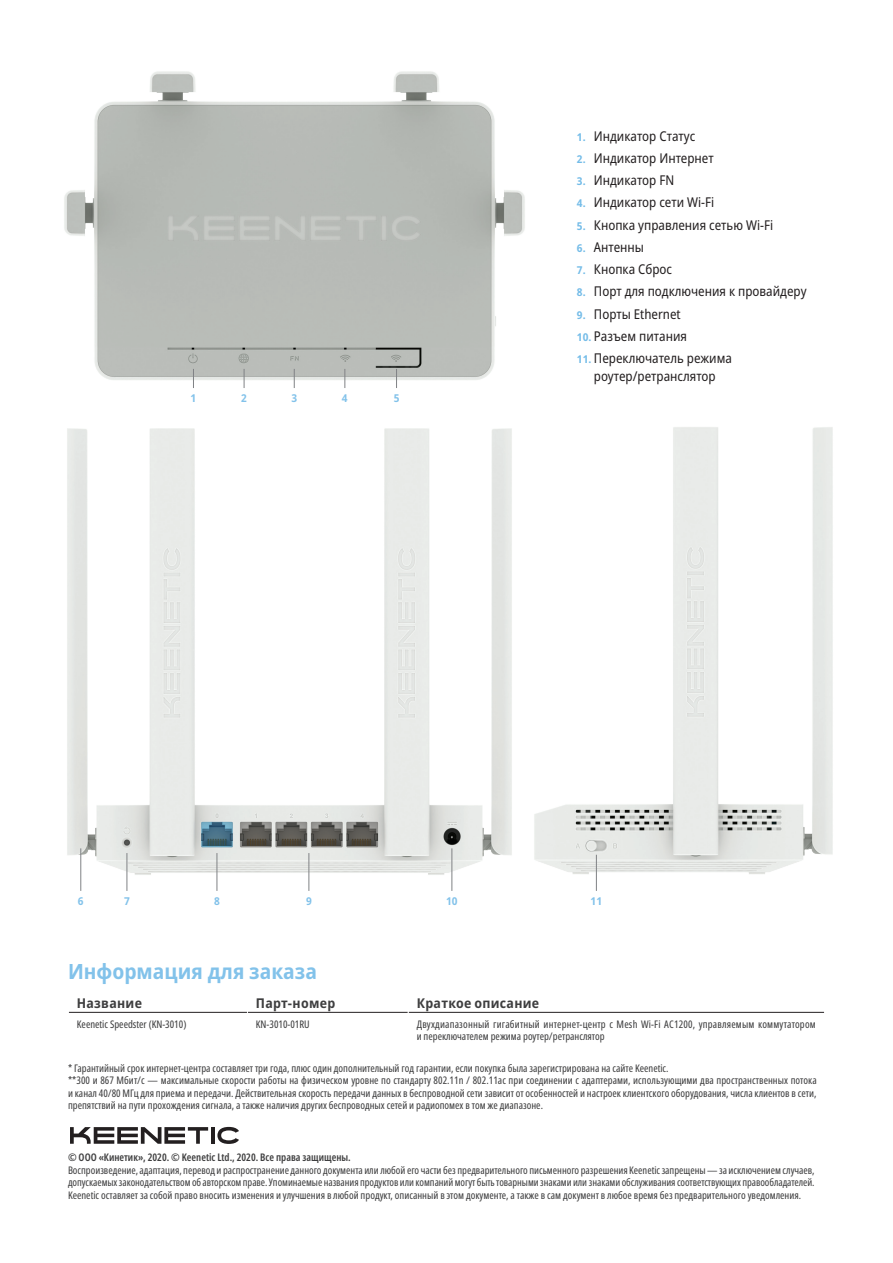
<style>
.page{position:relative;width:893px;height:1263px;background:#fff}
.page>*{position:absolute;margin:0;border:0;box-sizing:border-box;transform-origin:0 0}
.t1{font:700 semi-condensed 21px "Noto Sans";color:#82c2ea}
.t2{font:semi-condensed 13.5px/18px "Noto Sans";color:#231f20;text-align:center;scale:.95 1}
.t3{font:700 semi-condensed 13.5px "Noto Sans";letter-spacing:.02em;color:#3e3e3f}
.t4{font:700 semi-condensed 10.8px "Noto Sans";color:#82c2ea}
.t5{font:extra-condensed 10.5px/12.6px "Noto Sans";color:#3e3e3f}
.t6{font:extra-condensed 10.5px/12.6px "Noto Sans";letter-spacing:.02em;color:#3e3e3f}
.t7{font:600 extra-condensed 10.5px "Noto Sans";color:#3e3e3f}
.s1{font-weight:700;font-size:10.8px;color:#74bce8}
</style>
<div class="page">
<hr style="left:69px;top:1012px;width:178px;height:1px;background:#231f20">
<hr style="left:248px;top:1012px;width:160px;height:1px;background:#231f20">
<hr style="left:409px;top:1012px;width:415px;height:1px;background:#231f20">
<hr style="left:211px;top:1127px;width:4px;height:17px;background:#231f20">
<svg style="left:70px;top:1127px;width:138px;height:17px"></svg>
<svg style="left:217px;top:1127px;width:22px;height:17px"></svg>
<img style="left:67px;top:472px;width:353px;height:419px">
<img style="left:420px;top:427px;width:413px;height:464px">
<img style="left:64px;top:71px;width:489px;height:401px">
<svg style="left:193px;top:369px;width:1px;height:19px"></svg>
<hr style="left:80px;top:848px;width:1px;height:43px;background:#808285">
<hr style="left:127px;top:853px;width:1px;height:38px;background:#808285">
<hr style="left:217px;top:853px;width:1px;height:38px;background:#808285">
<hr style="left:308px;top:853px;width:1px;height:38px;background:#808285">
<hr style="left:451px;top:848px;width:1px;height:43px;background:#808285">
<hr style="left:596px;top:855px;width:1px;height:36px;background:#808285">
<svg style="left:244px;top:369px;width:1px;height:19px"></svg>
<svg style="left:294px;top:369px;width:1px;height:19px"></svg>
<svg style="left:344px;top:369px;width:1px;height:19px"></svg>
<svg style="left:396px;top:369px;width:1px;height:19px"></svg>
<p class="t4" style="left:191px;top:391px;width:7px">1</p>
<p class="t4" style="left:241px;top:391px;width:7px">2</p>
<p class="t4" style="left:291px;top:391px;width:7px">3</p>
<p class="t4" style="left:342px;top:391px;width:7px">4</p>
<p class="t4" style="left:394px;top:391px;width:7px">5</p>
<p class="t2" style="left:577px;top:127px;width:126px"><span class="s1">1.</span> Индикатор Статус</p>
<p class="t2" style="left:577px;top:149px;width:146px"><span class="s1">2.</span> Индикатор Интернет</p>
<p class="t2" style="left:577px;top:172px;width:104px"><span class="s1">3.</span> Индикатор FN</p>
<p class="t2" style="left:577px;top:194px;width:146px"><span class="s1">4.</span> Индикатор сети Wi-Fi</p>
<p class="t2" style="left:577px;top:216px;width:208px"><span class="s1">5.</span> Кнопка управления сетью Wi-Fi</p>
<p class="t2" style="left:577px;top:238px;width:72px"><span class="s1">6.</span> Антенны</p>
<p class="t2" style="left:577px;top:261px;width:102px"><span class="s1">7.</span> Кнопка Сброс</p>
<p class="t2" style="left:577px;top:283px;width:243px"><span class="s1">8.</span> Порт для подключения к провайдеру</p>
<p class="t2" style="left:577px;top:305px;width:111px"><span class="s1">9.</span> Порты Ethernet</p>
<p class="t2" style="left:577px;top:327px;width:117px"><span class="s1">10.</span> Разъем питания</p>
<p class="t2" style="left:577px;top:350px;width:165px"><span class="s1">11.</span> Переключатель режима роутер/ретранслятор</p>
<p class="t4" style="left:78px;top:894px;width:7px">6</p>
<p class="t4" style="left:124px;top:894px;width:7px">7</p>
<p class="t4" style="left:214px;top:894px;width:7px">8</p>
<p class="t4" style="left:306px;top:894px;width:7px">9</p>
<p class="t4" style="left:446px;top:894px;width:13px">10</p>
<p class="t4" style="left:591px;top:894px;width:13px">11</p>
<h1 class="t1" style="left:68px;top:956px;width:250px">Информация для заказа</h1>
<p class="t3" style="left:77px;top:993px;width:67px">Название</p>
<p class="t3" style="left:256px;top:993px;width:81px">Парт-номер</p>
<p class="t3" style="left:417px;top:993px;width:124px">Краткое описание</p>
<p class="t5" style="left:77px;top:1018px;width:111px">Keenetic Speedster (KN-3010)</p>
<p class="t5" style="left:256px;top:1018px;width:55px">KN-3010-01RU</p>
<p class="t6" style="left:417px;top:1018px;width:401px">Двухдиапазонный гигабитный интернет-центр с Mesh Wi-Fi AC1200, управляемым коммутатором и переключателем режима роутер/ретранслятор</p>
<p class="t5" style="left:68px;top:1062px;width:750px">* Гарантийный срок интернет-центра составляет три года, плюс один дополнительный год гарантии, если покупка была зарегистрирована на сайте Keenetic.<br>**300 и 867 Мбит/с — максимальные скорости работы на физическом уровне по стандарту 802.11n / 802.11ac при соединении с адаптерами, использующими два пространственных потока и канал 40/80 МГц для приема и передачи. Действительная скорость передачи данных в беспроводной сети зависит от особенностей и настроек клиентского оборудования, числа клиентов в сети, препятствий на пути прохождения сигнала, а также наличия других беспроводных сетей и радиопомех в том же диапазоне.</p>
<p class="t7" style="left:68px;top:1150px;width:284px">© ООО «Кинетик», 2020. © Keenetic Ltd., 2020. Все права защищены.</p>
<p class="t5" style="left:68px;top:1164px;width:748px;text-align:justify">Воспроизведение, адаптация, перевод и распространение данного документа или любой его части без предварительного письменного разрешения Keenetic запрещены — за исключением случаев, допускаемых законодательством об авторском праве. Упоминаемые названия продуктов или компаний могут быть товарными знаками или знаками обслуживания соответствующих правообладателей.<br>Keenetic оставляет за собой право вносить изменения и улучшения в любой продукт, описанный в этом дoкументе, а также в сам документ в любое время без предварительного уведомления.</p>
</div>
